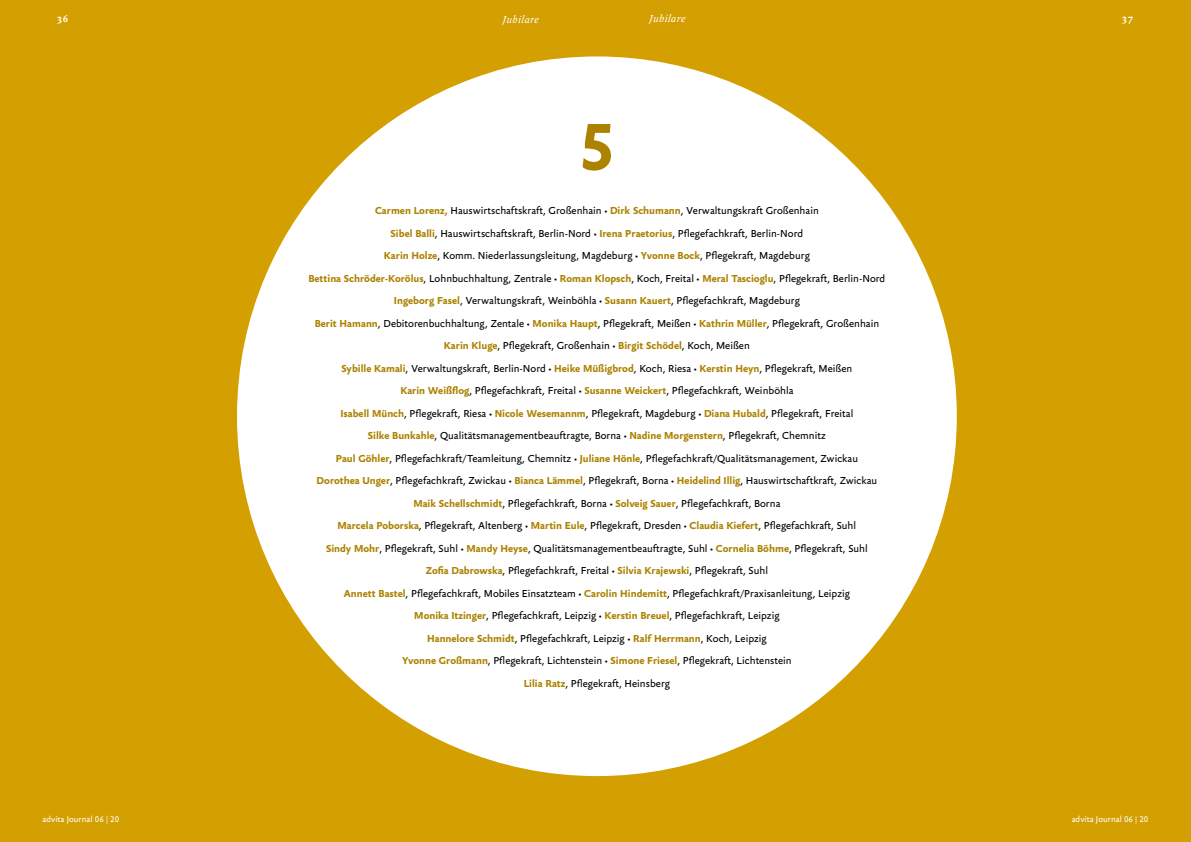
<style>
.page{position:relative;width:1191px;height:842px;background:#d49f00}
.page>*{position:absolute;margin:0;border:0;box-sizing:border-box;transform-origin:0 0}
.t1{font:700 72px "Yoga Sans Pro";color:#ac8200}
.t2{font:11px/22.5px "Yoga Sans Pro";color:#000;text-align:center}
.t3{font:italic 11px "Yoga Pro";letter-spacing:.04em;color:#fff}
.t4{font:700 11px "Yoga Pro";color:#fff}
.t5{font:9px "Yoga Sans Pro";color:#fff}
.s1{font-weight:700;color:#ac8200}
</style>
<div class="page">
<div style="left:237px;top:56px;width:719px;height:720px;background:#fff;border-radius:50%"></div>
<p class="t4" style="left:57px;top:12px;width:13px">36</p>
<p class="t3" style="left:649px;top:12px;width:38px">Jubilare</p>
<p class="t4" style="left:1121px;top:12px;width:13px">37</p>
<p class="t3" style="left:503px;top:13px;width:38px">Jubilare</p>
<h1 class="t1" style="left:579px;top:93px;width:37px">5</h1>
<p class="t2" style="left:308px;top:199px;width:578px"><span class="s1">Carmen Lorenz,</span> Hauswirtschaftskraft, Großenhain • <span class="s1">Dirk Schumann</span>, Verwaltungskraft Großenhain<br><span class="s1">Sibel Balli</span>, Hauswirtschaftskraft, Berlin-Nord • <span class="s1">Irena Praetorius</span>, Pflegefachkraft, Berlin-Nord<br><span class="s1">Karin Holze</span>, Komm. Niederlassungsleitung, Magdeburg • <span class="s1">Yvonne Bock</span>, Pflegekraft, Magdeburg<br><span class="s1">Bettina Schröder-Korölus</span>, Lohnbuchhaltung, Zentrale • <span class="s1">Roman Klopsch</span>, Koch, Freital • <span class="s1">Meral Tascioglu</span>, Pflegekraft, Berlin-Nord <span class="s1">Ingeborg Fasel</span>, Verwaltungskraft, Weinböhla • <span class="s1">Susann Kauert</span>, Pflegefachkraft, Magdeburg<br><span class="s1">Berit Hamann</span>, Debitorenbuchhaltung, Zentale • <span class="s1">Monika Haupt</span>, Pflegekraft, Meißen • <span class="s1">Kathrin Müller</span>, Pflegekraft, Großenhain <span class="s1">Karin Kluge</span>, Pflegekraft, Großenhain • <span class="s1">Birgit Schödel</span>, Koch, Meißen<br><span class="s1">Sybille Kamali</span>, Verwaltungskraft, Berlin-Nord • <span class="s1">Heike Müßigbrod</span>, Koch, Riesa • <span class="s1">Kerstin Heyn</span>, Pflegekraft, Meißen<br><span class="s1">Karin Weißflog</span>, Pflegefachkraft, Freital • <span class="s1">Susanne Weickert</span>, Pflegefachkraft, Weinböhla<br><span class="s1">Isabell Münch</span>, Pflegekraft, Riesa • <span class="s1">Nicole Wesemannm</span>, Pflegekraft, Magdeburg • <span class="s1">Diana Hubald</span>, Pflegekraft, Freital<br><span class="s1">Silke Bunkahle</span>, Qualitätsmanagementbeauftragte, Borna • <span class="s1">Nadine Morgenstern</span>, Pflegekraft, Chemnitz<br><span class="s1">Paul Göhler</span>, Pflegefachkraft/Teamleitung, Chemnitz • <span class="s1">Juliane Hönle</span>, Pflegefachkraft/Qualitätsmanagement, Zwickau<br><span class="s1">Dorothea Unger</span>, Pflegefachkraft, Zwickau • <span class="s1">Bianca Lämmel</span>, Pflegekraft, Borna • <span class="s1">Heidelind Illig</span>, Hauswirtschaftkraft, Zwickau <span class="s1">Maik Schellschmidt</span>, Pflegefachkraft, Borna • <span class="s1">Solveig Sauer</span>, Pflegefachkraft, Borna<br><span class="s1">Marcela Poborska</span>, Pflegekraft, Altenberg • <span class="s1">Martin Eule</span>, Pflegekraft, Dresden • <span class="s1">Claudia Kiefert</span>, Pflegefachkraft, Suhl<br><span class="s1">Sindy Mohr</span>, Pflegekraft, Suhl • <span class="s1">Mandy Heyse</span>, Qualitätsmanagementbeauftragte, Suhl • <span class="s1">Cornelia Böhme</span>, Pflegekraft, Suhl<br><span class="s1">Zofia Dabrowska</span>, Pflegefachkraft, Freital • <span class="s1">Silvia Krajewski</span>, Pflegekraft, Suhl<br><span class="s1">Annett Bastel</span>, Pflegefachkraft, Mobiles Einsatzteam • <span class="s1">Carolin Hindemitt</span>, Pflegefachkraft/Praxisanleitung, Leipzig<br><span class="s1">Monika Itzinger</span>, Pflegefachkraft, Leipzig • <span class="s1">Kerstin Breuel</span>, Pflegefachkraft, Leipzig<br><span class="s1">Hannelore Schmidt</span>, Pflegefachkraft, Leipzig • <span class="s1">Ralf Herrmann</span>, Koch, Leipzig<br><span class="s1">Yvonne Großmann</span>, Pflegekraft, Lichtenstein • <span class="s1">Simone Friesel</span>, Pflegekraft, Lichtenstein<br><span class="s1">Lilia Ratz</span>, Pflegekraft, Heinsberg</p>
<p class="t5" style="left:43px;top:814px;width:78px">advita Journal 06 | 20</p>
<p class="t5" style="left:1071px;top:814px;width:78px">advita Journal 06 | 20</p>
</div>
